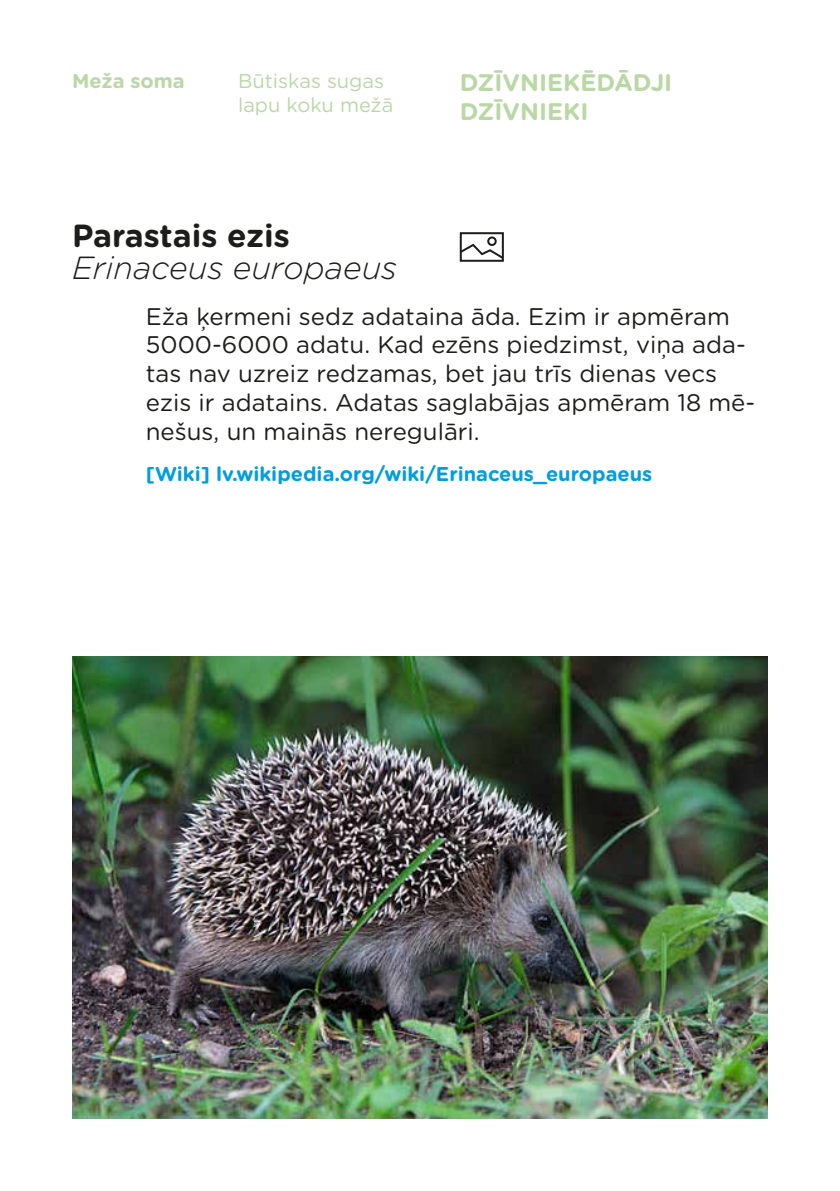
<style>
.page{position:relative;width:840px;height:1191px;background:#fff}
.page>*{position:absolute;margin:0;border:0;box-sizing:border-box;transform-origin:0 0}
.t1{font:italic 300 32px "Gotham Rounded";color:#1d1d1b}
.t2{font:700 32px "Gotham Rounded";color:#1d1d1b}
.t3{font:24px/28.8px "Gotham Rounded";color:#1d1d1b}
.t4{font:700 24px/28.8px "Gotham Rounded";color:#bad7a6}
.t5{font:700 20px "Gotham Rounded";color:#009ddf}
.t6{font:20px/24px "Gotham Rounded";color:#bad7a6}
.t7{font:700 20px "Gotham Rounded";color:#bad7a6}
</style>
<div class="page">
<img style="left:72px;top:657px;width:695px;height:462px">
<div style="left:459px;top:232px;width:44px;height:30px;border:2px solid #1d1d1b"></div>
<svg style="left:459px;top:242px;width:45px;height:18px"></svg>
<div style="left:487px;top:236px;width:9px;height:10px;border:2px solid #1d1d1b;border-radius:50%"></div>
<p class="t7" style="left:72px;top:66px;width:114px">Meža soma</p>
<p class="t6" style="left:238px;top:68px;width:157px">Būtiskas sugas lapu koku mežā</p>
<p class="t4" style="left:459px;top:67px;width:214px">DZĪVNIEKĒDĀDJI<br>DZĪVNIEKI</p>
<h1 class="t2" style="left:72px;top:212px;width:219px">Parastais ezis</h1>
<h1 class="t1" style="left:72px;top:246px;width:326px">Erinaceus europaeus</h1>
<p class="t3" style="left:146px;top:301px;width:610px">Eža ķermeni sedz adataina āda. Ezim ir apmēram 5000-6000 adatu. Kad ezēns piedzimst, viņa ada&shy;tas nav uzreiz redzamas, bet jau trīs dienas vecs ezis ir adatains. Adatas saglabājas apmēram 18 mē&shy;nešus, un mainās neregulāri.</p>
<p class="t5" style="left:146px;top:459px;width:507px">[Wiki] lv.wikipedia.org/wiki/Erinaceus_europaeus</p>
</div>
